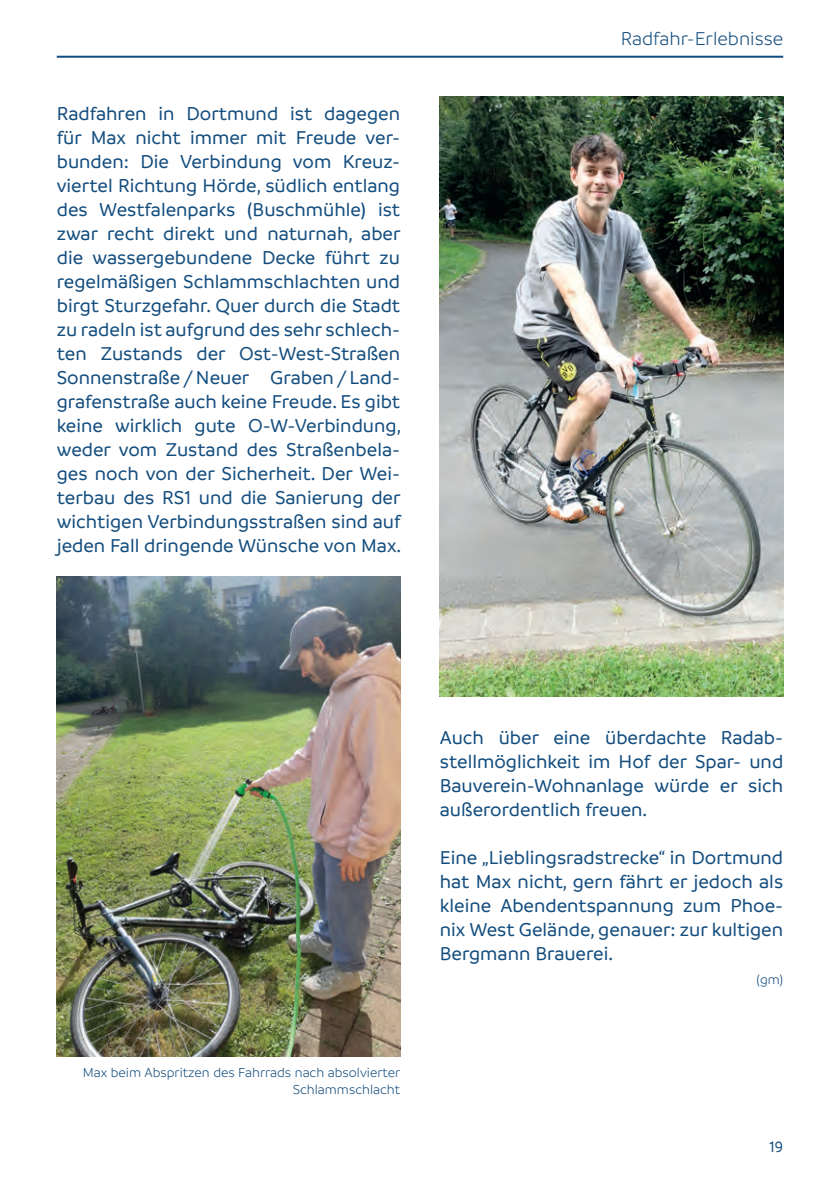
<style>
.page{position:relative;width:840px;height:1191px;background:#fff}
.page>*{position:absolute;margin:0;border:0;box-sizing:border-box;transform-origin:0 0}
.t1{font:500 20px/24px "Branding";color:#134d7e;text-align:justify}
.t2{font:300 20px "Branding";color:#134d7e}
.t3{font:500 16px "Branding";color:#134d7e}
.t4{font:300 14px/16.8px "Branding";color:#134d7e;text-align:right}
</style>
<div class="page">
<hr style="left:57px;top:56px;width:725px;height:2px;background:#134d7e">
<img style="left:439px;top:96px;width:343px;height:600px">
<img style="left:57px;top:576px;width:343px;height:480px">
<p class="t1" style="left:57px;top:102px;width:346px">Radfahren in Dortmund ist dagegen für Max nicht immer mit Freude ver&shy;bunden: Die Verbindung vom Kreuz&shy;viertel Richtung Hörde, südlich entlang des Westfalenparks (Buschmühle) ist zwar recht direkt und naturnah, aber die wassergebundene Decke führt zu regelmäßigen Schlammschlachten und birgt Sturzgefahr. Quer durch die Stadt zu radeln ist aufgrund des sehr schlech&shy;ten Zustands der Ost-West-Straßen Sonnenstraße/Neuer Graben/Land&shy;grafenstraße auch keine Freude. Es gibt keine wirklich gute O-W-Verbindung, weder vom Zustand des Straßenbela&shy;ges noch von der Sicherheit. Der Wei&shy;terbau des RS1 und die Sanierung der wichtigen Verbindungsstraßen sind auf jeden Fall dringende Wünsche von Max.</p>
<p class="t2" style="left:620px;top:28px;width:164px">Radfahr-Erlebnisse</p>
<p class="t4" style="left:83px;top:1064px;width:319px">Max beim Abspritzen des Fahrrads nach absolvierter<br>Schlammschlacht</p>
<p class="t1" style="left:439px;top:726px;width:345px">Auch über eine überdachte Radab&shy;stellmöglichkeit im Hof der Spar- und Bauverein-Wohnanlage würde er sich außerordentlich freuen.</p>
<p class="t1" style="left:439px;top:846px;width:344px">Eine „Lieblingsradstrecke“ in Dortmund hat Max nicht, gern fährt er jedoch als kleine Abendentspannung zum Phoe&shy;nix West Gelände, genauer: zur kultigen Bergmann Brauerei.</p>
<p class="t4" style="left:756px;top:971px;width:28px">(gm)</p>
<p class="t3" style="left:769px;top:1138px;width:15px">19</p>
</div>
